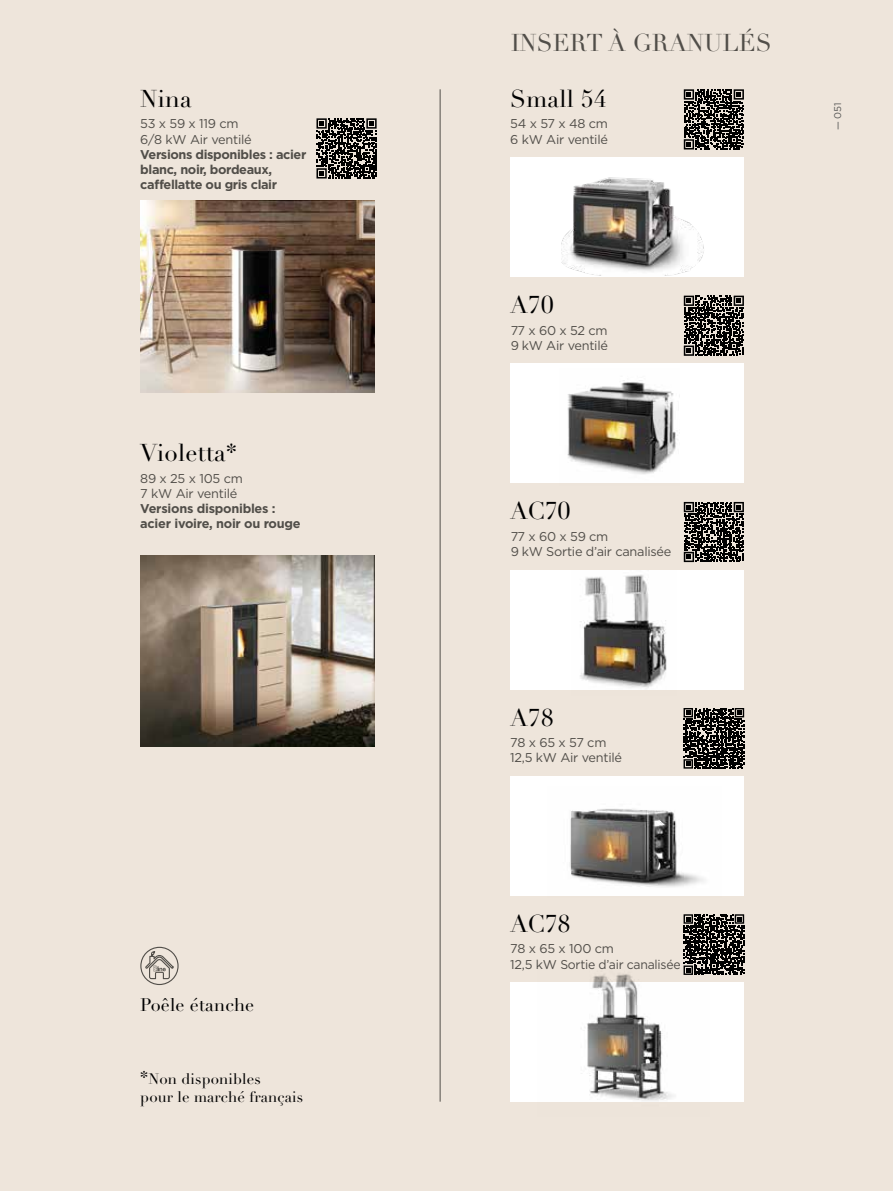
<style>
.page{position:relative;width:893px;height:1191px;background:#eee5db}
.page>*{position:absolute;margin:0;border:0;box-sizing:border-box;transform-origin:0 0}
.t1{font:24px "Didot LT Std";letter-spacing:.01em;color:#000}
.t2{font:24px "Didot LT Std";color:#575756}
.t3{font:18px "Didot LT Std";letter-spacing:.01em;color:#000}
.t4{font:15px/18px "Didot LT Std";letter-spacing:.01em;color:#000}
.t5{font:12.75px/15.3px "Gotham";letter-spacing:-.02em;color:#575756}
.t6{font:700 12.75px/15px "Gotham";letter-spacing:-.03em;color:#575756}
.t7{font:9.75px "Gotham";color:#575756}
.s1{font-size:18px}
</style>
<div class="page">
<hr style="left:440px;top:89px;width:1px;height:1012px;background:#575756">
<img style="left:140px;top:555px;width:234px;height:192px">
<img style="left:140px;top:201px;width:234px;height:191px">
<div style="left:510px;top:982px;width:234px;height:119px;background:#fff"></div>
<div style="left:510px;top:776px;width:234px;height:119px;background:#fff"></div>
<div style="left:510px;top:570px;width:234px;height:119px;background:#fff"></div>
<div style="left:510px;top:364px;width:234px;height:119px;background:#fff"></div>
<div style="left:510px;top:157px;width:234px;height:119px;background:#fff"></div>
<img style="left:561px;top:177px;width:143px;height:99px">
<img style="left:567px;top:380px;width:111px;height:94px">
<img style="left:571px;top:575px;width:106px;height:115px">
<img style="left:547px;top:808px;width:175px;height:88px">
<img style="left:538px;top:974px;width:171px;height:128px">
<svg style="left:316px;top:118px;width:61px;height:60px"></svg>
<svg style="left:684px;top:89px;width:60px;height:60px"></svg>
<svg style="left:684px;top:296px;width:60px;height:60px"></svg>
<svg style="left:684px;top:502px;width:60px;height:60px"></svg>
<svg style="left:683px;top:708px;width:61px;height:60px"></svg>
<svg style="left:683px;top:914px;width:61px;height:61px"></svg>
<svg style="left:140px;top:946px;width:39px;height:39px"></svg>
<h1 class="t1" style="left:140px;top:84px;width:53px">Nina</h1>
<p class="t5" style="left:140px;top:116px;width:113px">53 x 59 x 119 cm<br>6/8 kW Air ventilé</p>
<p class="t6" style="left:140px;top:146px;width:168px">Versions disponibles : acier blanc, noir, bordeaux, caffellatte ou gris clair</p>
<h1 class="t1" style="left:140px;top:439px;width:98px">Violetta*</h1>
<p class="t5" style="left:140px;top:470px;width:104px">89 x 25 x 105 cm<br>7 kW Air ventilé</p>
<p class="t6" style="left:140px;top:501px;width:162px">Versions disponibles : acier ivoire, noir ou rouge</p>
<h2 class="t3" style="left:140px;top:993px;width:115px">Poêle étanche</h2>
<p class="t4" style="left:140px;top:1069px;width:164px"><span class="s1">*</span>Non disponibles<br>pour le marché français</p>
<h1 class="t2" style="left:510px;top:29px;width:263px">INSERT À GRANULÉS</h1>
<h1 class="t1" style="left:510px;top:84px;width:97px">Small 54</h1>
<p class="t5" style="left:510px;top:116px;width:99px">54 x 57 x 48 cm<br>6 kW Air ventilé</p>
<h1 class="t1" style="left:510px;top:290px;width:45px">A70</h1>
<p class="t5" style="left:510px;top:322px;width:99px">77 x 60 x 52 cm<br>9 kW Air ventilé</p>
<h1 class="t1" style="left:510px;top:496px;width:62px">AC70</h1>
<p class="t5" style="left:510px;top:528px;width:163px">77 x 60 x 59 cm<br>9 kW Sortie d’air canalisée</p>
<h1 class="t1" style="left:510px;top:703px;width:45px">A78</h1>
<p class="t5" style="left:510px;top:734px;width:113px">78 x 65 x 57 cm<br>12,5 kW Air ventilé</p>
<h1 class="t1" style="left:510px;top:909px;width:62px">AC78</h1>
<p class="t5" style="left:510px;top:941px;width:172px">78 x 65 x 100 cm<br>12,5 kW Sortie d’air canalisée</p>
<p class="t7" style="left:831px;top:130px;width:30px;rotate:-90deg">— 051</p>
</div>
